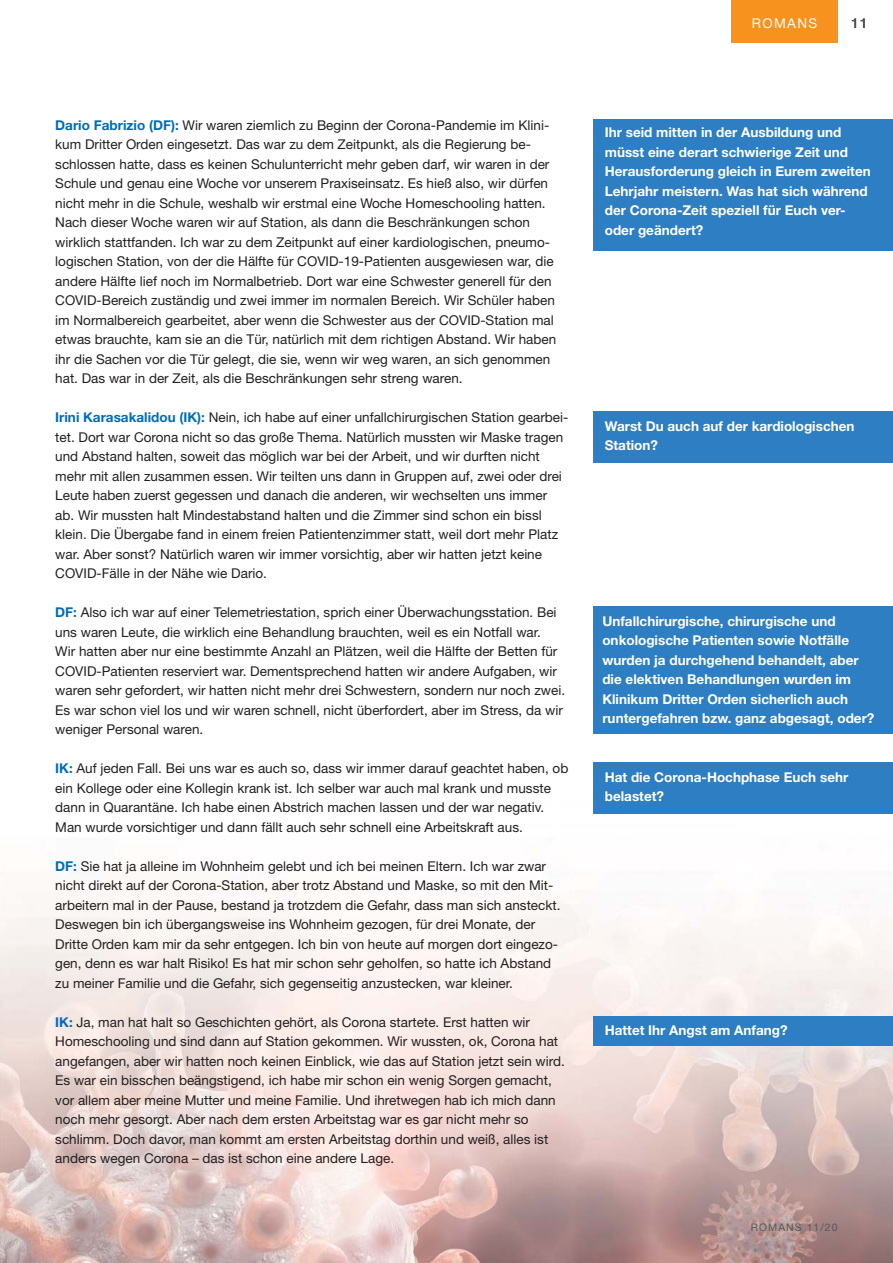
<style>
.page{position:relative;width:893px;height:1263px;background:#fff}
.page>*{position:absolute;margin:0;border:0;box-sizing:border-box;transform-origin:0 0}
.t1{font:13.5px/19.5px "Helvetica Neue";color:#231f20}
.t2{font:700 13.5px/19.5px "Helvetica Neue";color:#fff}
.t3{font:13.5px "Helvetica Neue";letter-spacing:.1em;color:#fff}
.t4{font:13.5px "Helvetica Neue";color:#58595b}
.t5{font:10.5px "Helvetica Neue";letter-spacing:.1em;color:#58595b}
.s1{font-weight:700;color:#006cb7}
</style>
<div class="page">
<img style="left:0;top:801px;width:893px;height:462px">
<div style="left:594px;top:119px;width:299px;height:132px;background:#2d7ec2"></div>
<div style="left:594px;top:412px;width:299px;height:51px;background:#2d7ec2"></div>
<div style="left:594px;top:607px;width:299px;height:127px;background:#2d7ec2"></div>
<div style="left:594px;top:763px;width:299px;height:51px;background:#2d7ec2"></div>
<div style="left:594px;top:1016px;width:299px;height:30px;background:#2d7ec2"></div>
<div style="left:731px;top:0;width:107px;height:43px;background:#f7921e"></div>
<p class="t3" style="left:752px;top:18px;width:67px">ROMANS</p>
<p class="t4" style="left:851px;top:18px;width:18px">11</p>
<p class="t1" style="left:55px;top:116px;width:502px"><span class="s1">Dario Fabrizio (DF):</span> Wir waren ziemlich zu Beginn der Corona-Pandemie im Klini&shy;kum Dritter Orden eingesetzt. Das war zu dem Zeitpunkt, als die Regierung be&shy;schlossen hatte, dass es keinen Schulunterricht mehr geben darf, wir waren in der Schule und genau eine Woche vor unserem Praxiseinsatz. Es hieß also, wir dürfen nicht mehr in die Schule, weshalb wir erstmal eine Woche Homeschooling hatten.<br>Nach dieser Woche waren wir auf Station, als dann die Beschränkungen schon wirklich stattfanden. Ich war zu dem Zeitpunkt auf einer kardiologischen, pneumo&shy;logischen Station, von der die Hälfte für COVID-19-Patienten ausgewiesen war, die andere Hälfte lief noch im Normalbetrieb. Dort war eine Schwester generell für den COVID-Bereich zuständig und zwei immer im normalen Bereich. Wir Schüler haben im Normalbereich gearbeitet, aber wenn die Schwester aus der COVID-Station mal etwas brauchte, kam sie an die Tür, natürlich mit dem richtigen Abstand. Wir haben ihr die Sachen vor die Tür gelegt, die sie, wenn wir weg waren, an sich genommen hat. Das war in der Zeit, als die Beschränkungen sehr streng waren.</p>
<p class="t1" style="left:55px;top:409px;width:515px"><span class="s1">Irini Karasakalidou (IK):</span> Nein, ich habe auf einer unfallchirurgischen Station gearbei&shy;tet. Dort war Corona nicht so das große Thema. Natürlich mussten wir Maske tragen und Abstand halten, soweit das möglich war bei der Arbeit, und wir durften nicht mehr mit allen zusammen essen. Wir teilten uns dann in Gruppen auf, zwei oder drei Leute haben zuerst gegessen und danach die anderen, wir wechselten uns immer ab. Wir mussten halt Mindestabstand halten und die Zimmer sind schon ein bissl klein. Die Übergabe fand in einem freien Patientenzimmer statt, weil dort mehr Platz war. Aber sonst? Natürlich waren wir immer vorsichtig, aber wir hatten jetzt keine COVID-Fälle in der Nähe wie Dario.</p>
<p class="t1" style="left:55px;top:604px;width:511px"><span class="s1">DF:</span> Also ich war auf einer Telemetriestation, sprich einer Überwachungsstation. Bei uns waren Leute, die wirklich eine Behandlung brauchten, weil es ein Notfall war.<br>Wir hatten aber nur eine bestimmte Anzahl an Plätzen, weil die Hälfte der Betten für COVID-Patienten reserviert war. Dementsprechend hatten wir andere Aufgaben, wir waren sehr gefordert, wir hatten nicht mehr drei Schwestern, sondern nur noch zwei.<br>Es war schon viel los und wir waren schnell, nicht überfordert, aber im Stress, da wir weniger Personal waren.</p>
<p class="t1" style="left:55px;top:760px;width:515px"><span class="s1">IK:</span> Auf jeden Fall. Bei uns war es auch so, dass wir immer darauf geachtet haben, ob ein Kollege oder eine Kollegin krank ist. Ich selber war auch mal krank und musste dann in Quarantäne. Ich habe einen Abstrich machen lassen und der war negativ.<br>Man wurde vorsichtiger und dann fällt auch sehr schnell eine Arbeitskraft aus.</p>
<p class="t1" style="left:55px;top:857px;width:507px"><span class="s1">DF:</span> Sie hat ja alleine im Wohnheim gelebt und ich bei meinen Eltern. Ich war zwar nicht direkt auf der Corona-Station, aber trotz Abstand und Maske, so mit den Mit&shy;arbeitern mal in der Pause, bestand ja trotzdem die Gefahr, dass man sich ansteckt.<br>Deswegen bin ich übergangsweise ins Wohnheim gezogen, für drei Monate, der Dritte Orden kam mir da sehr entgegen. Ich bin von heute auf morgen dort eingezo&shy;gen, denn es war halt Risiko! Es hat mir schon sehr geholfen, so hatte ich Abstand zu meiner Familie und die Gefahr, sich gegenseitig anzustecken, war kleiner.</p>
<p class="t1" style="left:55px;top:1013px;width:511px"><span class="s1">IK:</span> Ja, man hat halt so Geschichten gehört, als Corona startete. Erst hatten wir Homeschooling und sind dann auf Station gekommen. Wir wussten, ok, Corona hat angefangen, aber wir hatten noch keinen Einblick, wie das auf Station jetzt sein wird.<br>Es war ein bisschen beängstigend, ich habe mir schon ein wenig Sorgen gemacht, vor allem aber meine Mutter und meine Familie. Und ihretwegen hab ich mich dann noch mehr gesorgt. Aber nach dem ersten Arbeitstag war es gar nicht mehr so schlimm. Doch davor, man kommt am ersten Arbeitstag dorthin und weiß, alles ist anders wegen Corona – das ist schon eine andere Lage.</p>
<p class="t2" style="left:605px;top:124px;width:267px">Ihr seid mitten in der Ausbildung und müsst eine derart schwierige Zeit und Herausforderung gleich in Eurem zweiten Lehrjahr meistern. Was hat sich während der Corona-Zeit speziell für Euch ver&shy;oder geändert?</p>
<p class="t2" style="left:605px;top:417px;width:251px">Warst Du auch auf der kardiologischen<br>Station?</p>
<p class="t2" style="left:602px;top:612px;width:274px">Unfallchirurgische, chirurgische und onkologische Patienten sowie Notfälle wurden ja durchgehend behandelt, aber die elektiven Behandlungen wurden im Klinikum Dritter Orden sicherlich auch runtergefahren bzw. ganz abgesagt, oder?</p>
<p class="t2" style="left:605px;top:768px;width:245px">Hat die Corona-Hochphase Euch sehr belastet?</p>
<p class="t2" style="left:605px;top:1022px;width:184px">Hattet Ihr Angst am Anfang?</p>
<p class="t5" style="left:751px;top:1223px;width:88px">ROMANS 11/20</p>
</div>
